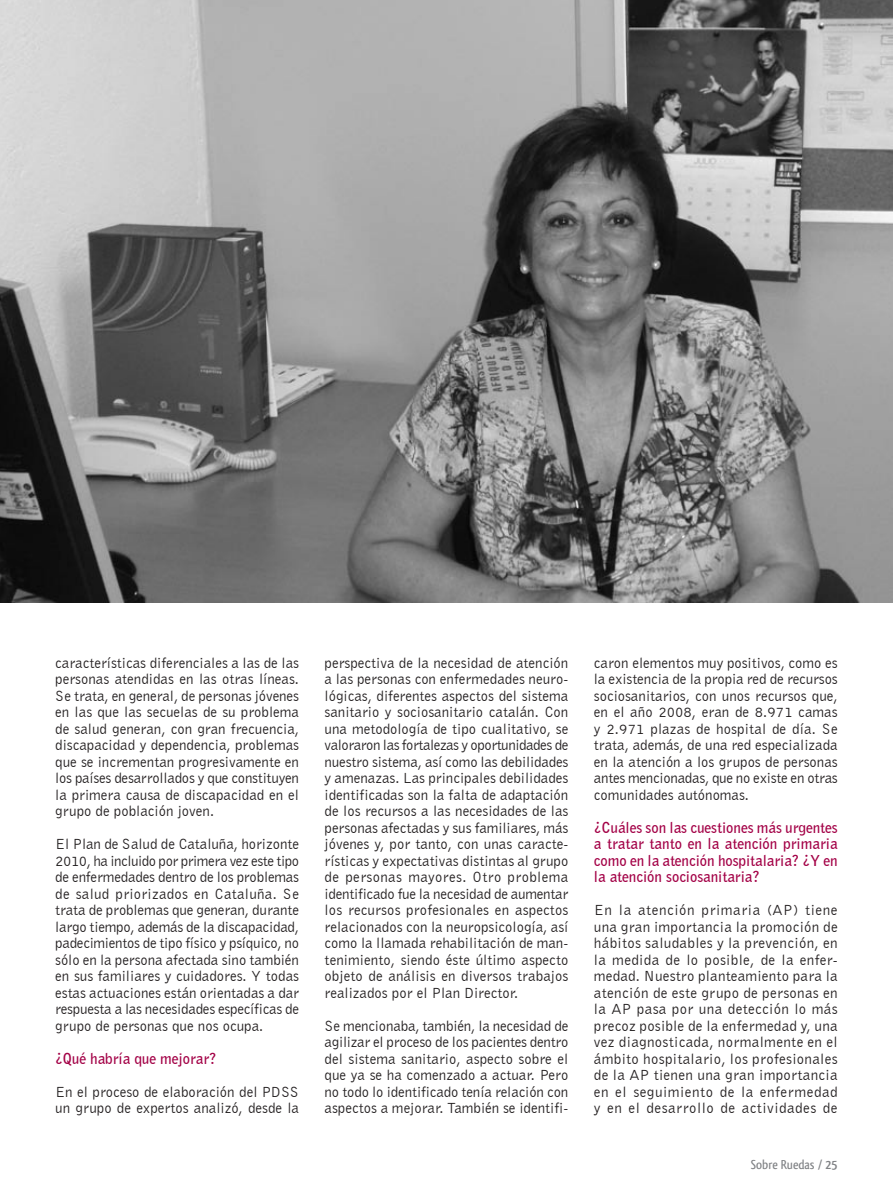
<style>
.page{position:relative;width:893px;height:1195px;background:#fff}
.page>*{position:absolute;margin:0;border:0;box-sizing:border-box;transform-origin:0 0}
.text{font:15px/16.5px "Bell Gothic BT";color:#231f20;text-align:justify}
.text-2{font:700 15px/16.5px "Bell Gothic BT";color:#a30146;text-align:justify}
.t1{font:500 13.5px "Qlassik";color:#808285}
.s1{font-weight:700}
</style>
<div class="page">
<img style="left:0;top:0;width:893px;height:602px">
<p class="text" style="left:55px;top:654px;width:245px">características diferenciales a las de las personas atendidas en las otras líneas.<br>Se trata, en general, de personas jóvenes en las que las secuelas de su problema de salud generan, con gran frecuencia, discapacidad y dependencia, problemas que se incrementan progresivamente en los países desarrollados y que constituyen la primera causa de discapacidad en el grupo de población joven.</p>
<p class="text" style="left:55px;top:835px;width:245px">El Plan de Salud de Cataluña, horizonte 2010, ha incluido por primera vez este tipo de enfermedades dentro de los problemas de salud priorizados en Cataluña. Se trata de problemas que generan, durante largo tiempo, además de la discapacidad, padecimientos de tipo físico y psíquico, no sólo en la persona afectada sino también en sus familiares y cuidadores. Y todas estas actuaciones están orientadas a dar respuesta a las necesidades específicas de grupo de personas que nos ocupa.</p>
<p class="text-2" style="left:55px;top:1049px;width:163px">¿Qué habría que mejorar?</p>
<p class="text" style="left:55px;top:1083px;width:245px">En el proceso de elaboración del PDSS un grupo de expertos analizó, desde la</p>
<p class="text" style="left:325px;top:654px;width:245px">perspectiva de la necesidad de atención a las personas con enfermedades neuro&shy;lógicas, diferentes aspectos del sistema sanitario y sociosanitario catalán. Con una metodología de tipo cualitativo, se valoraron las fortalezas y oportunidades de nuestro sistema, así como las debilidades y amenazas. Las principales debilidades identificadas son la falta de adaptación de los recursos a las necesidades de las personas afectadas y sus familiares, más jóvenes y, por tanto, con unas caracte&shy;rísticas y expectativas distintas al grupo de personas mayores. Otro problema identificado fue la necesidad de aumentar los recursos profesionales en aspectos relacionados con la neuropsicología, así como la llamada rehabilitación de man&shy;tenimiento, siendo éste último aspecto objeto de análisis en diversos trabajos realizados por el Plan Director.</p>
<p class="text" style="left:325px;top:1017px;width:245px">Se mencionaba, también, la necesidad de agilizar el proceso de los pacientes dentro del sistema sanitario, aspecto sobre el que ya se ha comenzado a actuar. Pero no todo lo identificado tenía relación con aspectos a mejorar. También se identifi-</p>
<p class="text" style="left:594px;top:654px;width:245px">caron elementos muy positivos, como es la existencia de la propia red de recursos sociosanitarios, con unos recursos que, en el año 2008, eran de 8.971 camas y 2.971 plazas de hospital de día. Se trata, además, de una red especializada en la atención a los grupos de personas antes mencionadas, que no existe en otras comunidades autónomas.</p>
<p class="text-2" style="left:594px;top:818px;width:245px">¿Cuáles son las cuestiones más urgentes a tratar tanto en la atención primaria como en la atención hospitalaria? ¿Y en la atención sociosanitaria?</p>
<p class="text" style="left:594px;top:901px;width:245px">En la atención primaria (AP) tiene una gran importancia la promoción de hábitos saludables y la prevención, en la medida de lo posible, de la enfer&shy;medad. Nuestro planteamiento para la atención de este grupo de personas en la AP pasa por una detección lo más precoz posible de la enfermedad y, una vez diagnosticada, normalmente en el ámbito hospitalario, los profesionales de la AP tienen una gran importancia en el seguimiento de la enfermedad y en el desarrollo de actividades de</p>
<p class="t1" style="left:751px;top:1156px;width:82px">Sobre Ruedas / <span class="s1">25</span></p>
</div>
